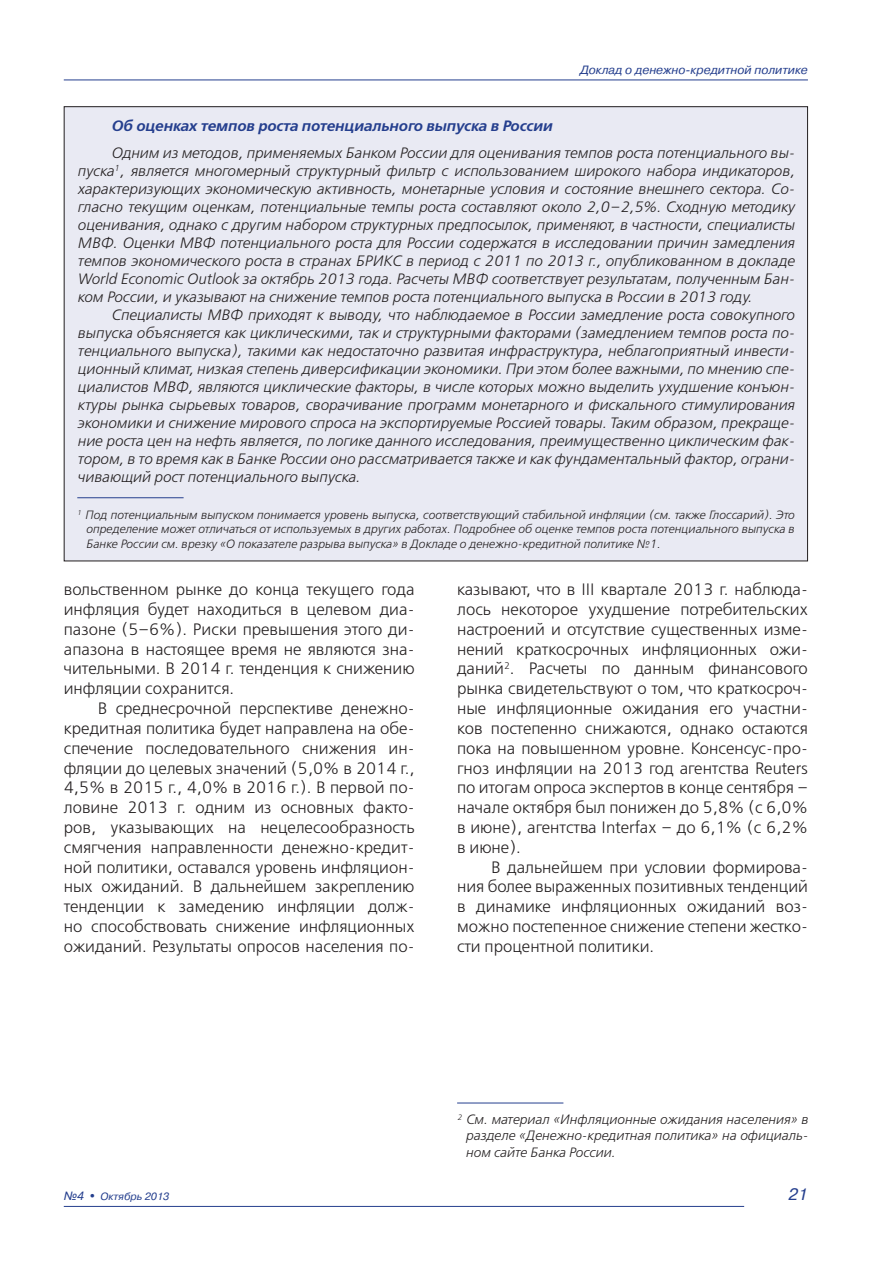
<style>
.page{position:relative;width:893px;height:1263px;background:#fff}
.page>*{position:absolute;margin:0;border:0;box-sizing:border-box;transform-origin:0 0}
.текст{font:16.5px/19.8px "Free Set C";color:#231f20;text-align:justify}
.t1{font:italic 16.5px "Pragmatica C";color:#253f8e}
.текст-box{font:italic 15px/18px "Free Set C";color:#231f20;text-align:justify}
.Раздел-box{font:italic 700 15px "Free Set C";color:#253f8e}
.Сноска{font:italic 13.5px/16.2px "Free Set C";color:#231f20;text-align:justify}
.Сноска-box{font:italic 12px/14.4px "Free Set C";color:#231f20;text-align:justify}
.t2{font:italic 12px "Pragmatica C";color:#253f8e}
.t3{font:italic 10.5px "Pragmatica C";color:#253f8e}
.s1{font-size:12px}
.s2{font-size:18px}
</style>
<div class="page">
<hr style="left:64px;top:1206px;width:680px;height:1px;background:#253f8e">
<hr style="left:64px;top:80px;width:744px;height:1px;background:#253f8e">
<hr style="left:457px;top:1103px;width:106px;height:1px;background:#253f8e">
<div style="left:64px;top:107px;width:743px;height:454px;background:#e9eaf3"></div>
<hr style="left:77px;top:497px;width:107px;height:1px;background:#253f8e">
<p class="t2" style="left:580px;top:63px;width:229px">Доклад о денежно-кредитной политике</p>
<p class="Раздел-box" style="left:111px;top:117px;width:442px">Об оценках темпов роста потенциального выпуска в России</p>
<p class="текст-box" style="left:77px;top:144px;width:719px;text-indent:34px">Одним из методов, применяемых Банком России для оценивания темпов роста потенциального вы&shy;пуска<sup>1</sup>, является многомерный структурный фильтр с использованием широкого набора индикаторов, характеризующих экономическую активность, монетарные условия и состояние внешнего сектора. Со&shy;гласно текущим оценкам, потенциальные темпы роста составляют около 2,0–2,5%. Сходную методику оценивания, однако с другим набором структурных предпосылок, применяют, в частности, специалисты МВФ. Оценки МВФ потенциального роста для России содержатся в исследовании причин замедления темпов экономического роста в странах БРИКС в период с 2011 по 2013 г., опубликованном в докладе World Economic Outlook за октябрь 2013 года. Расчеты МВФ соответствует результатам, полученным Бан&shy;ком России, и указывают на снижение темпов роста потенциального выпуска в России в 2013 году.</p>
<p class="текст-box" style="left:77px;top:306px;width:719px;text-indent:34px">Специалисты МВФ приходят к выводу, что наблюдаемое в России замедление роста совокупного выпуска объясняется как циклическими, так и структурными факторами (замедлением темпов роста по&shy;тенциального выпуска), такими как недостаточно развитая инфраструктура, неблагоприятный инвести&shy;ционный климат, низкая степень диверсификации экономики. При этом более важными, по мнению спе&shy;циалистов МВФ, являются циклические факторы, в числе которых можно выделить ухудшение конъюн&shy;ктуры рынка сырьевых товаров, сворачивание программ монетарного и фискального стимулирования экономики и снижение мирового спроса на экспортируемые Россией товары. Таким образом, прекраще&shy;ние роста цен на нефть является, по логике данного исследования, преимущественно циклическим фак&shy;тором, в то время как в Банке России оно рассматривается также и как фундаментальный фактор, ограни&shy;чивающий рост потенциального выпуска.</p>
<p class="Сноска-box" style="left:86px;top:508px;width:710px;text-indent:-9px"><sup>1</sup> Под потенциальным выпуском понимается уровень выпуска, соответствующий стабильной инфляции (см. также Глоссарий). Это определение может отличаться от используемых в других работах. Подробнее об оценке темпов роста потенциального выпуска в Банке России см. врезку «О показателе разрыва выпуска» в Докладе о денежно-кредитной политике №1.</p>
<p class="текст" style="left:64px;top:580px;width:352px">вольственном рынке до конца текущего года инфляция будет находиться в целевом диа&shy;пазоне (5–6%). Риски превышения этого ди&shy;апазона в настоящее время не являются зна&shy;чительными. В 2014 г. тенденция к снижению инфляции сохранится.</p>
<p class="текст" style="left:64px;top:699px;width:352px;text-indent:34px">В среднесрочной перспективе денежно&shy;кредитная политика будет направлена на обе&shy;спечение последовательного снижения ин&shy;фляции до целевых значений (5,0% в 2014 г., 4,5% в 2015 г., 4,0% в 2016 г.). В первой по&shy;ловине 2013 г. одним из основных факто&shy;ров, указывающих на нецелесообразность смягчения направленности денежно-кредит&shy;ной политики, оставался уровень инфляцион&shy;ных ожиданий. В дальнейшем закреплению тенденции к замедению инфляции долж&shy;но способствовать снижение инфляционных ожиданий. Результаты опросов населения по-</p>
<p class="текст" style="left:457px;top:580px;width:352px">казывают, что в III квартале 2013 г. наблюда&shy;лось некоторое ухудшение потребительских настроений и отсутствие существенных изме&shy;нений краткосрочных инфляционных ожи&shy;даний<sup>2</sup>. Расчеты по данным финансового рынка свидетельствуют о том, что краткосроч&shy;ные инфляционные ожидания его участни&shy;ков постепенно снижаются, однако остаются пока на повышенном уровне. Консенсус-про&shy;гноз инфляции на 2013 год агентства Reuters по итогам опроса экспертов в конце сентября – начале октября был понижен до 5,8% (с 6,0% в июне), агентства Interfax – до 6,1% (с 6,2% в июне).</p>
<p class="текст" style="left:457px;top:857px;width:352px;text-indent:34px">В дальнейшем при условии формирова&shy;ния более выраженных позитивных тенденций в динамике инфляционных ожиданий воз&shy;можно постепенное снижение степени жестко&shy;сти процентной -политики.</p>
<p class="Сноска" style="left:466px;top:1112px;width:344px;text-indent:-9px"><sup>2</sup> См. материал «Инфляционные ожидания населения» в разделе «Денежно-кредитная политика» на официаль&shy;ном сайте Банка России.</p>
<p class="t3" style="left:64px;top:1191px;width:107px"><span class="s1">№4</span> <span class="s2">•</span> Октябрь 2013</p>
<p class="t1" style="left:789px;top:1186px;width:21px">21</p>
</div>
